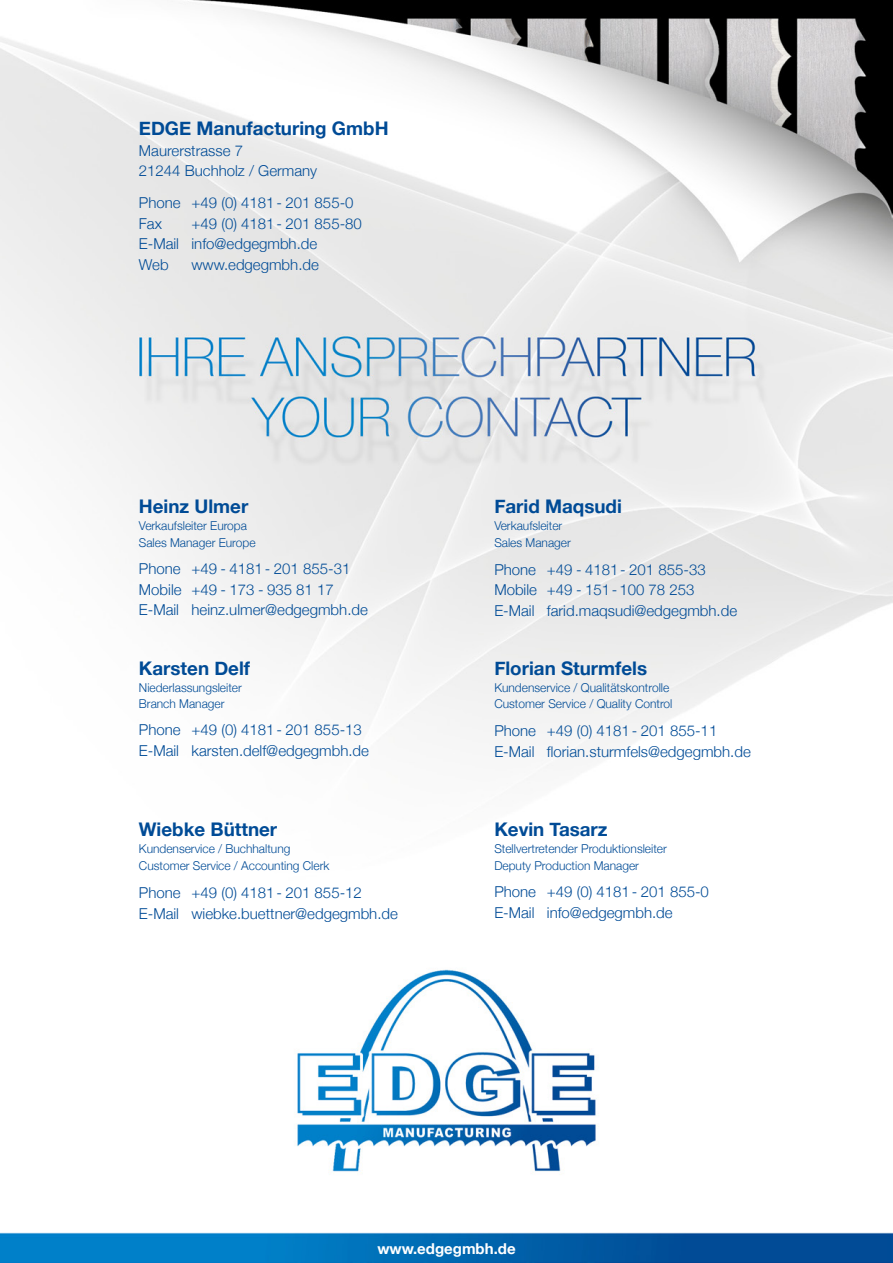
<style>
.page{position:relative;width:893px;height:1263px;background:#fff}
.page>*{position:absolute;margin:0;border:0;box-sizing:border-box;transform-origin:0 0}
.t1{font:700 18.75px "Helvetica Neue";color:#004b96}
.t2{font:300 15px/20.7px "Helvetica Neue";color:#004b96}
.t3{font:700 15px "Helvetica Neue";color:#fff}
.t4{font:300 12.15px/17px "Helvetica Neue";color:#004b96}
</style>
<div class="page">
<img style="left:0;top:0;width:893px;height:1263px">
<p class="t1" style="left:139px;top:113px;width:251px">EDGE Manufacturing GmbH</p>
<p class="t2" style="left:139px;top:139px;width:180px">Maurerstrasse 7<br>21244 Buchholz / Germany</p>
<p class="t2" style="left:139px;top:191px;width:216px">Phone +49 (0) 4181- 201 855-0<br>Fax</p>
<p class="t2" style="left:139px;top:212px;width:225px;text-indent:53px">+49 (0) 4181- 201 855-80<br>E-Mail info@edgegmbh.de<br>Web</p>
<p class="t2" style="left:191px;top:253px;width:129px">www.edgegmbh.de</p>
<p class="t1" style="left:139px;top:492px;width:111px">Heinz Ulmer</p>
<p class="t4" style="left:139px;top:517px;width:118px">Verkaufsleiter Europa<br>Sales Manager Europe</p>
<p class="t2" style="left:139px;top:557px;width:230px">Phone +49 - 4181- 201 855-31<br>Mobile +49 - 173 - 935 81 17<br>E-Mail heinz.ulmer@edgegmbh.de</p>
<p class="t1" style="left:139px;top:653px;width:113px">Karsten Delf</p>
<p class="t4" style="left:139px;top:678px;width:104px">Niederlassungsleiter<br>Branch Manager</p>
<p class="t2" style="left:139px;top:718px;width:232px">Phone +49 (0) 4181- 201 855-13<br>E-Mail karsten.delf@edgegmbh.de</p>
<p class="t1" style="left:139px;top:815px;width:140px">Wiebke Büttner</p>
<p class="t4" style="left:139px;top:839px;width:192px">Kundenservice / Buchhaltung<br>Customer Service / Accounting Clerk</p>
<p class="t2" style="left:139px;top:881px;width:261px">Phone +49 (0) 4181- 201 855-12<br>E-Mail wiebke.buettner@edgegmbh.de</p>
<p class="t1" style="left:494px;top:492px;width:129px">Farid Maqsudi</p>
<p class="t4" style="left:494px;top:517px;width:78px">Verkaufsleiter<br>Sales Manager</p>
<p class="t2" style="left:494px;top:558px;width:244px">Phone +49 - 4181- 201 855-33<br>Mobile +49 - 151-100 78 253<br>E-Mail farid.maqsudi@edgegmbh.de</p>
<p class="t1" style="left:494px;top:653px;width:154px">Florian Sturmfels</p>
<p class="t4" style="left:494px;top:678px;width:180px">Kundenservice / Qualitätskontrolle<br>Customer Service / Quality Control</p>
<p class="t2" style="left:494px;top:719px;width:258px">Phone +49 (0) 4181- 201 855-11<br>E-Mail florian.sturmfels@edgegmbh.de</p>
<p class="t1" style="left:494px;top:815px;width:115px">Kevin Tasarz</p>
<p class="t4" style="left:494px;top:839px;width:174px">Stellvertretender Produktionsleiter<br>Deputy Production Manager</p>
<p class="t2" style="left:494px;top:880px;width:216px">Phone +49 (0) 4181- 201 855-0<br>E-Mail info@edgegmbh.de</p>
<p class="t3" style="left:377px;top:1237px;width:140px">www.edgegmbh.de</p>
</div>
